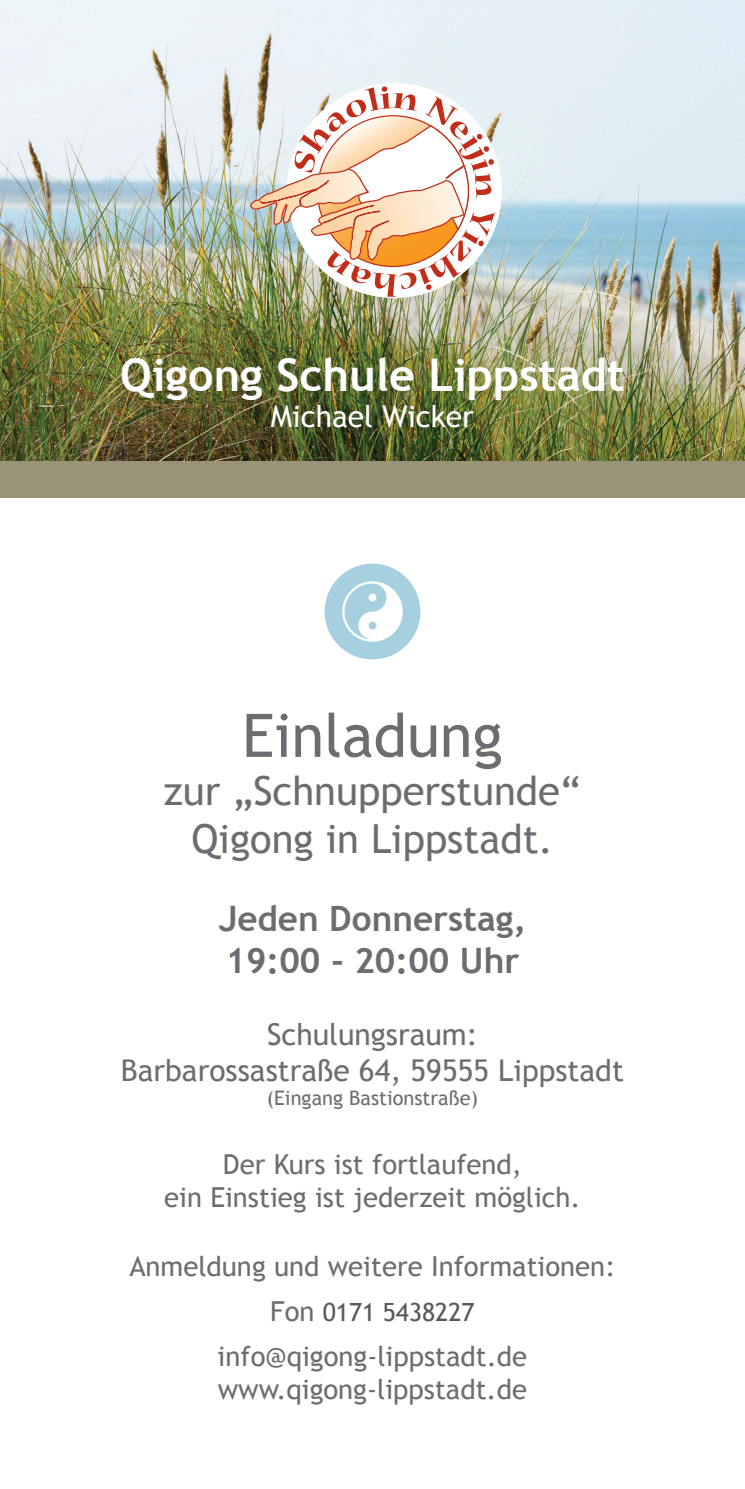
<style>
.page{position:relative;width:745px;height:1489px;background:#fff}
.page>*{position:absolute;margin:0;border:0;box-sizing:border-box;transform-origin:0 0}
.t1{font:60px "Trebuchet MS";color:#6c6d70}
.t2{font:700 45px "Trebuchet MS";color:#fff}
.t3{font:40px/48px "Trebuchet MS";color:#6c6d70;text-align:center}
.t4{font:700 35px/42px "Trebuchet MS";color:#6c6d70}
.t5{font:30px/36px "Trebuchet MS";color:#6c6d70;text-align:center}
.t6{font:30px "Trebuchet MS";color:#fff}
.t7{font:27.5px/33px "Trebuchet MS";color:#6c6d70;text-align:center}
.t8{font:25px "Trebuchet MS";color:#57585a}
.t9{font:20px "Trebuchet MS";color:#6c6d70}
.s1{font-size:27.5px;color:#6c6d70}
</style>
<div class="page">
<img style="left:0;top:0;width:744px;height:461px">
<img style="left:250px;top:86px;width:244px;height:211px">
<div style="left:324px;top:563px;width:96px;height:96px;background:#a6cfe0;border-radius:50%"></div>
<svg style="left:342px;top:581px;width:60px;height:60px"></svg>
<div style="left:0;top:461px;width:744px;height:37px;background:#9a9378"></div>
<h2 class="t2" style="left:120px;top:347px;width:505px">Qigong Schule Lippstadt</h2>
<p class="t6" style="left:271px;top:399px;width:204px">Michael Wicker</p>
<h1 class="t1" style="left:242px;top:700px;width:262px">Einladung</h1>
<h3 class="t3" style="left:164px;top:767px;width:418px">zur „Schnupperstunde“<br>Qigong in Lippstadt.</h3>
<p class="t4" style="left:218px;top:897px;width:309px">Jeden Donnerstag,<br>19:00 - 20:00 Uhr</p>
<p class="t5" style="left:121px;top:1016px;width:504px">Schulungsraum:<br>Barbarossastraße 64, 59555 Lippstadt</p>
<p class="t9" style="left:267px;top:1086px;width:212px">(Eingang Bastionstraße)</p>
<p class="t7" style="left:164px;top:1148px;width:417px">Der Kurs ist fortlaufend,<br>ein Einstieg ist jederzeit möglich.</p>
<p class="t7" style="left:129px;top:1250px;width:487px">Anmeldung und weitere Informationen:</p>
<p class="t8" style="left:270px;top:1297px;width:206px"><span class="s1">Fon</span> 0171 5438227</p>
<p class="t7" style="left:217px;top:1340px;width:311px;text-align:left">info@qigong-lippstadt.de www.qigong-lippstadt.de</p>
</div>
